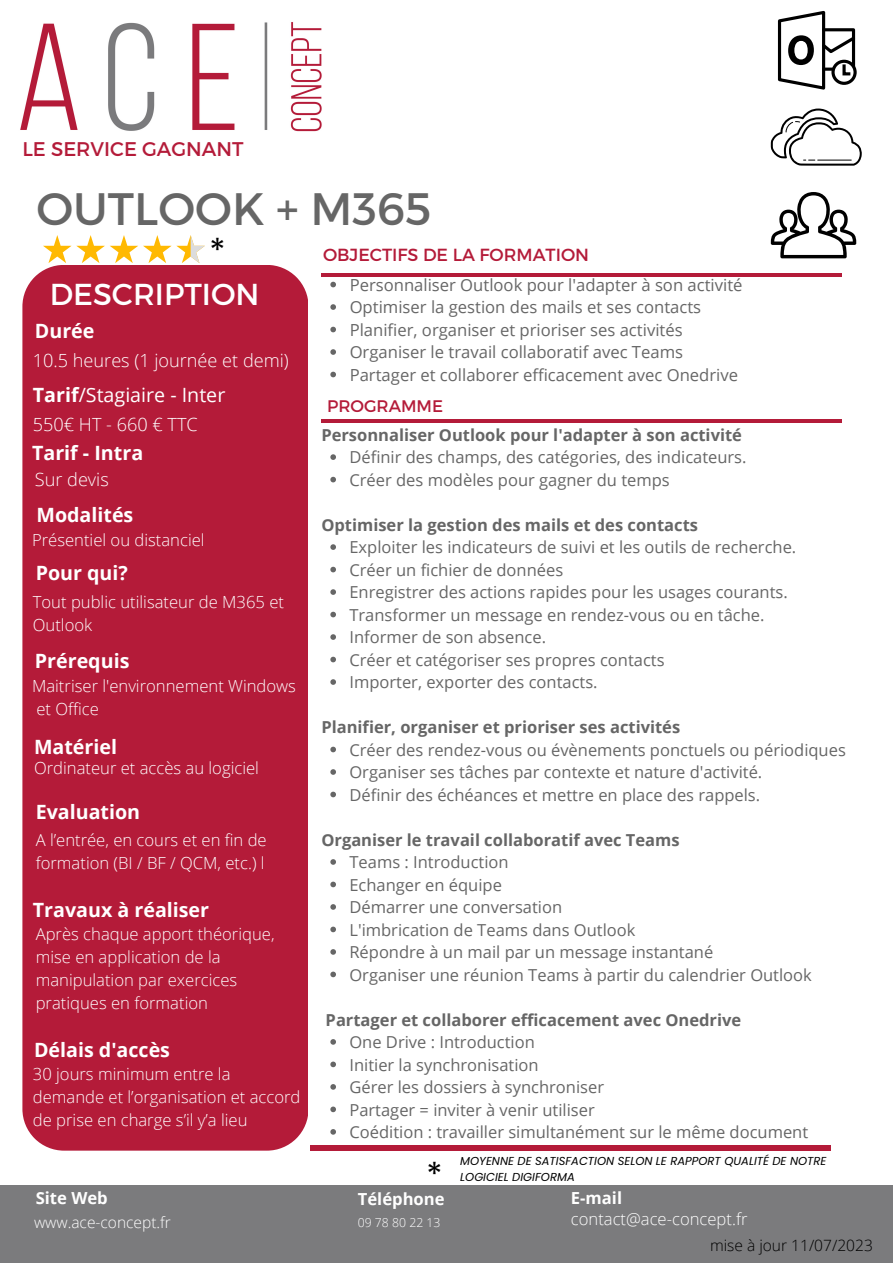
<style>
.page{position:relative;width:893px;height:1264px;background:#fff}
.page>*{position:absolute;margin:0;border:0;box-sizing:border-box;transform-origin:0 0}
.t1{font:45.3px "Montserrat";color:#666}
.t2{font:33px "Poppins";color:#000}
.t3{font:30.3px "Montserrat";color:#fff}
.t4{font:19.8px "Montserrat";color:#b41b39}
.t5{font:700 19.65px "Open Sans";color:#fff}
.t6{font:19.65px "Open Sans";color:#fff}
.t7{font:300 18.15px "Open Sans";color:#fff}
.t8{font:17.55px "Montserrat";color:#b41b39}
.t9{font:16.8px "Montserrat";color:#b41b39}
.t10{font:300 16.65px/23px "Open Sans";color:#fff}
.t11{font:16.65px "Open Sans";color:#666}
.t12{font:700 16.65px "Open Sans";color:#fff}
.t13{font:16.5px "Open Sans";color:#666}
.t14{font:700 16.5px "Open Sans";color:#666}
.t15{font:300 15.6px "Open Sans";color:#000}
.t16{font:300 15.6px "Open Sans";color:#fff}
.t17{font:300 12.3px "Open Sans";color:#fff}
.t18{font:italic 11.55px/15.5px "Poppins";color:#000}
.s1{font-weight:700}
</style>
<div class="page">
<div style="left:0;top:1185px;width:892px;height:77px;background:#7b7b7d"></div>
<hr style="left:321px;top:273px;width:521px;height:3px;background:#b41b39">
<hr style="left:321px;top:419px;width:521px;height:4px;background:#b41b39">
<div style="left:310px;top:1144px;width:521px;height:6px;background:#b41b39"></div>
<img style="left:20px;top:22px;width:302px;height:110px">
<div style="left:22px;top:265px;width:286px;height:885px;background:#b41b39"></div>
<svg style="left:770px;top:108px;width:91px;height:58px"></svg>
<svg style="left:770px;top:192px;width:86px;height:66px"></svg>
<svg style="left:777px;top:11px;width:79px;height:79px"></svg>
<svg style="left:43px;top:235px;width:162px;height:28px"></svg>
<svg style="left:330px;top:282px;width:6px;height:5px"></svg>
<svg style="left:330px;top:304px;width:6px;height:6px"></svg>
<svg style="left:330px;top:327px;width:6px;height:5px"></svg>
<svg style="left:330px;top:349px;width:6px;height:6px"></svg>
<svg style="left:330px;top:372px;width:6px;height:5px"></svg>
<svg style="left:330px;top:454px;width:6px;height:6px"></svg>
<svg style="left:330px;top:477px;width:6px;height:5px"></svg>
<svg style="left:330px;top:544px;width:6px;height:6px"></svg>
<svg style="left:330px;top:566px;width:6px;height:6px"></svg>
<svg style="left:330px;top:589px;width:6px;height:6px"></svg>
<svg style="left:330px;top:611px;width:6px;height:6px"></svg>
<svg style="left:330px;top:634px;width:6px;height:6px"></svg>
<svg style="left:330px;top:656px;width:6px;height:6px"></svg>
<svg style="left:330px;top:679px;width:6px;height:6px"></svg>
<svg style="left:330px;top:746px;width:6px;height:6px"></svg>
<svg style="left:330px;top:769px;width:6px;height:5px"></svg>
<svg style="left:330px;top:791px;width:6px;height:6px"></svg>
<svg style="left:330px;top:859px;width:6px;height:5px"></svg>
<svg style="left:330px;top:881px;width:6px;height:6px"></svg>
<svg style="left:330px;top:904px;width:6px;height:5px"></svg>
<svg style="left:330px;top:926px;width:6px;height:6px"></svg>
<svg style="left:330px;top:949px;width:6px;height:5px"></svg>
<svg style="left:330px;top:971px;width:6px;height:6px"></svg>
<svg style="left:330px;top:1039px;width:6px;height:5px"></svg>
<svg style="left:330px;top:1061px;width:6px;height:6px"></svg>
<svg style="left:330px;top:1084px;width:6px;height:5px"></svg>
<svg style="left:330px;top:1106px;width:6px;height:6px"></svg>
<svg style="left:330px;top:1129px;width:6px;height:5px"></svg>
<p class="t4" style="left:22px;top:136px;width:223px">LE SERVICE GAGNANT</p>
<p class="t1" style="left:36px;top:180px;width:396px">OUTLOOK + M365</p>
<p class="t2" style="left:209px;top:228px;width:18px">*</p>
<p class="t3" style="left:50px;top:274px;width:211px">DESCRIPTION</p>
<p class="t5" style="left:35px;top:317px;width:61px">Durée</p>
<p class="t7" style="left:33px;top:347px;width:257px">10.5 heures (1 journée et demi)</p>
<p class="t6" style="left:33px;top:381px;width:194px"><span class="s1">Tarif</span>/Stagiaire - Inter</p>
<p class="t7" style="left:33px;top:412px;width:166px">550€ HT - 660 € TTC</p>
<p class="t5" style="left:32px;top:439px;width:113px">Tarif - Intra</p>
<p class="t7" style="left:35px;top:466px;width:75px">Sur devis</p>
<p class="t5" style="left:36px;top:501px;width:98px">Modalités</p>
<p class="t10" style="left:32px;top:527px;width:174px">Présentiel ou distanciel</p>
<p class="t5" style="left:36px;top:559px;width:94px">Pour qui?</p>
<p class="t10" style="left:33px;top:590px;width:253px">Tout public utilisateur de M365 et<br>Outlook</p>
<p class="t5" style="left:35px;top:647px;width:96px">Prérequis</p>
<p class="t10" style="left:32px;top:674px;width:265px">Maitriser l'environnement Windows</p>
<p class="t10" style="left:36px;top:697px;width:64px">et Office</p>
<p class="t5" style="left:34px;top:732px;width:85px">Matériel</p>
<p class="t10" style="left:34px;top:756px;width:226px">Ordinateur et accès au logiciel</p>
<p class="t5" style="left:36px;top:798px;width:106px">Evaluation</p>
<p class="t10" style="left:36px;top:828px;width:232px">A l’entrée, en cours et en fin de formation (BI / BF / QCM, etc.) l</p>
<p class="t5" style="left:33px;top:895px;width:178px">Travaux à réaliser</p>
<p class="t10" style="left:36px;top:922px;width:240px">Après chaque apport théorique, mise en application de la manipulation par exercices pratiques en formation</p>
<p class="t5" style="left:34px;top:1035px;width:137px">Délais d'accès</p>
<p class="t10" style="left:33px;top:1061px;width:269px">30 jours minimum entre la demande et l’organisation et accord de prise en charge s’il y’a lieu</p>
<p class="t12" style="left:36px;top:1186px;width:73px">Site Web</p>
<p class="t16" style="left:34px;top:1211px;width:138px">www.ace-concept.fr</p>
<p class="t8" style="left:323px;top:243px;width:268px">OBJECTIFS DE LA FORMATION</p>
<p class="t11" style="left:349px;top:273px;width:394px">Personnaliser Outlook pour l'adapter à son activité</p>
<p class="t11" style="left:349px;top:295px;width:353px">Optimiser la gestion des mails et ses contacts</p>
<p class="t11" style="left:349px;top:318px;width:334px">Planifier, organiser et prioriser ses activités</p>
<p class="t11" style="left:349px;top:340px;width:335px">Organiser le travail collaboratif avec Teams</p>
<p class="t11" style="left:349px;top:363px;width:390px">Partager et collaborer efficacement avec Onedrive</p>
<p class="t9" style="left:327px;top:395px;width:117px">PROGRAMME</p>
<p class="t14" style="left:321px;top:423px;width:422px">Personnaliser Outlook pour l'adapter à son activité</p>
<p class="t13" style="left:349px;top:445px;width:398px">Définir des champs, des catégories, des indicateurs.</p>
<p class="t13" style="left:349px;top:468px;width:322px">Créer des modèles pour gagner du temps</p>
<p class="t14" style="left:321px;top:513px;width:378px">Optimiser la gestion des mails et des contacts</p>
<p class="t13" style="left:349px;top:535px;width:448px">Exploiter les indicateurs de suivi et les outils de recherche.</p>
<p class="t13" style="left:349px;top:558px;width:215px">Créer un fichier de données</p>
<p class="t13" style="left:349px;top:580px;width:440px">Enregistrer des actions rapides pour les usages courants.</p>
<p class="t13" style="left:349px;top:603px;width:416px">Transformer un message en rendez-vous ou en tâche.</p>
<p class="t13" style="left:349px;top:625px;width:198px">Informer de son absence.</p>
<p class="t13" style="left:349px;top:648px;width:316px">Créer et catégoriser ses propres contacts</p>
<p class="t13" style="left:349px;top:670px;width:250px">Importer, exporter des contacts.</p>
<p class="t14" style="left:321px;top:715px;width:360px">Planifier, organiser et prioriser ses activités</p>
<p class="t13" style="left:349px;top:738px;width:498px">Créer des rendez-vous ou évènements ponctuels ou périodiques</p>
<p class="t13" style="left:349px;top:760px;width:414px">Organiser ses tâches par contexte et nature d'activité.</p>
<p class="t13" style="left:349px;top:783px;width:412px">Définir des échéances et mettre en place des rappels.</p>
<p class="t14" style="left:321px;top:828px;width:360px">Organiser le travail collaboratif avec Teams</p>
<p class="t13" style="left:349px;top:850px;width:161px">Teams : Introduction</p>
<p class="t13" style="left:349px;top:873px;width:154px">Echanger en équipe</p>
<p class="t13" style="left:349px;top:895px;width:214px">Démarrer une conversation</p>
<p class="t13" style="left:349px;top:918px;width:287px">L'imbrication de Teams dans Outlook</p>
<p class="t13" style="left:349px;top:940px;width:365px">Répondre à un mail par un message instantané</p>
<p class="t13" style="left:349px;top:963px;width:464px">Organiser une réunion Teams à partir du calendrier Outlook</p>
<p class="t14" style="left:325px;top:1007px;width:417px">Partager et collaborer efficacement avec Onedrive</p>
<p class="t13" style="left:349px;top:1030px;width:187px">One Drive : Introduction</p>
<p class="t13" style="left:349px;top:1052px;width:191px">Initier la synchronisation</p>
<p class="t13" style="left:349px;top:1075px;width:256px">Gérer les dossiers à synchroniser</p>
<p class="t13" style="left:349px;top:1097px;width:247px">Partager = inviter à venir utiliser</p>
<p class="t13" style="left:349px;top:1120px;width:460px">Coédition : travailler simultanément sur le même document</p>
<p class="t2" style="left:426px;top:1150px;width:18px">*</p>
<p class="t18" style="left:460px;top:1153px;width:367px">MOYENNE DE SATISFACTION SELON LE RAPPORT QUALITÉ DE NOTRE<br>LOGICIEL DIGIFORMA</p>
<p class="t12" style="left:358px;top:1187px;width:88px">Téléphone</p>
<p class="t17" style="left:358px;top:1213px;width:84px">09 78 80 22 13</p>
<p class="t12" style="left:571px;top:1186px;width:53px">E-mail</p>
<p class="t10" style="left:571px;top:1207px;width:178px">contact@ace-concept.fr</p>
<p class="t15" style="left:710px;top:1234px;width:164px">mise à jour 11/07/2023</p>
</div>
